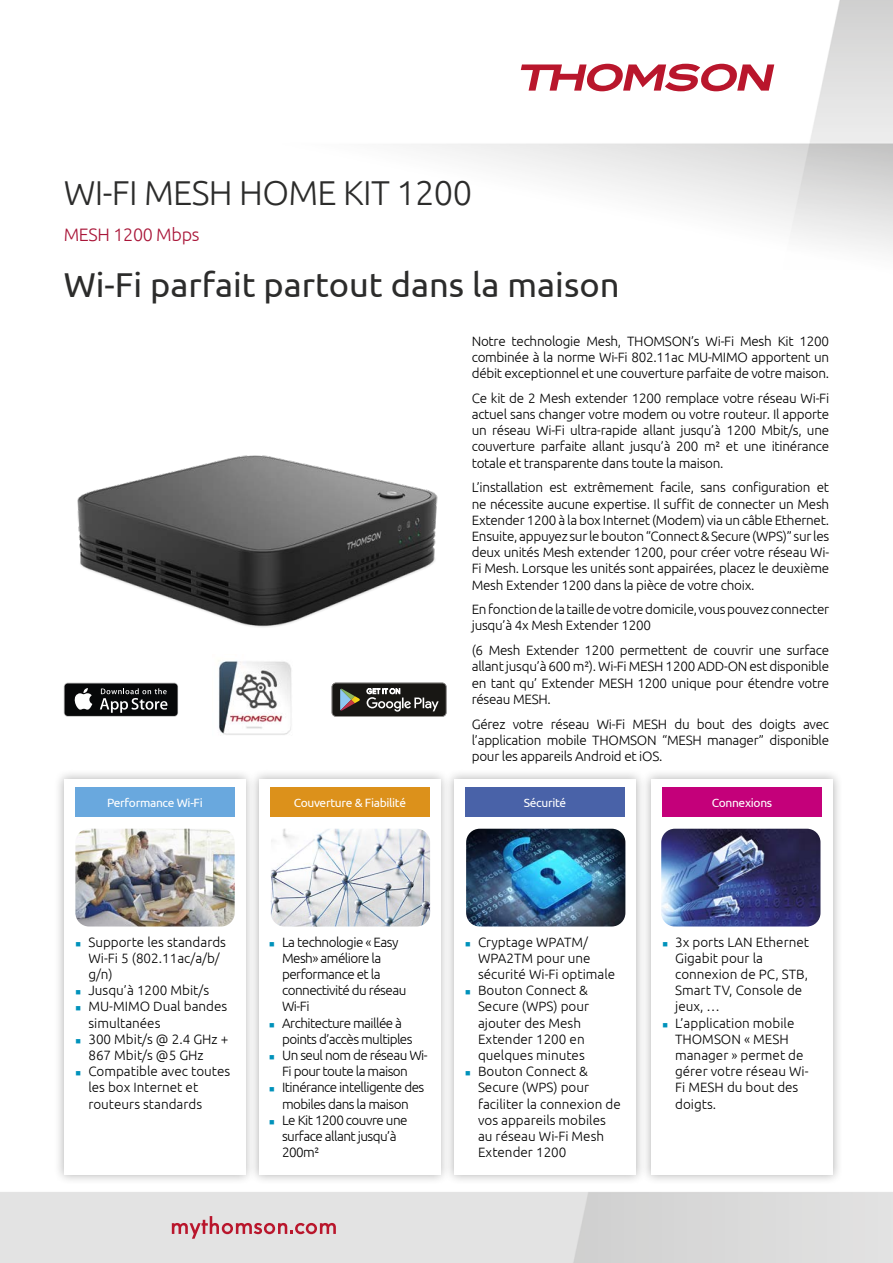
<style>
.page{position:relative;width:893px;height:1263px;background:#fff}
.page>*{position:absolute;margin:0;border:0;box-sizing:border-box;transform-origin:0 0}
.t1{font:34.5px "Ubuntu";color:#2c2c2b}
.t2{font:300 34.5px "Ubuntu";letter-spacing:-.02em;color:#2c2c2b}
.t3{font:300 18px "Ubuntu";letter-spacing:-.02em;color:#a91538}
.t4{font:300 13.5px/16.2px "Ubuntu";letter-spacing:-.02em;color:#000;text-align:justify}
.t5{font:300 13.5px/16.2px "Ubuntu";color:#000}
.t6{font:300 13.5px/16.2px "Ubuntu";letter-spacing:-.04em;color:#000}
.t7{font:12px "Ubuntu";letter-spacing:-.025em;color:#fff}
</style>
<div class="page">
<svg style="left:521px;top:64px;width:253px;height:27px"></svg>
<svg style="left:172px;top:1216px;width:164px;height:23px"></svg>
<div style="left:54px;top:769px;width:202px;height:416px;background:#000;opacity:.3"></div>
<div style="left:64px;top:779px;width:182px;height:395px;background:#fff"></div>
<div style="left:249px;top:769px;width:202px;height:416px;background:#000;opacity:.3"></div>
<div style="left:259px;top:779px;width:182px;height:395px;background:#fff"></div>
<div style="left:444px;top:769px;width:202px;height:416px;background:#000;opacity:.3"></div>
<div style="left:454px;top:779px;width:182px;height:395px;background:#fff"></div>
<div style="left:641px;top:769px;width:202px;height:416px;background:#000;opacity:.3"></div>
<div style="left:651px;top:779px;width:182px;height:395px;background:#fff"></div>
<img style="left:661px;top:829px;width:159px;height:97px">
<img style="left:466px;top:829px;width:159px;height:97px">
<img style="left:75px;top:829px;width:160px;height:97px">
<img style="left:271px;top:829px;width:159px;height:97px">
<img style="left:77px;top:456px;width:361px;height:172px">
<img style="left:212px;top:655px;width:81px;height:81px">
<svg style="left:64px;top:683px;width:114px;height:34px"></svg>
<div style="left:65px;top:683px;width:113px;height:33px;background:#070809;border-radius:3px"></div>
<svg style="left:74px;top:688px;width:18px;height:22px"></svg>
<svg style="left:100px;top:688px;width:67px;height:25px"></svg>
<svg style="left:332px;top:683px;width:114px;height:34px"></svg>
<div style="left:75px;top:787px;width:160px;height:30px;background:#69a8de"></div>
<div style="left:270px;top:787px;width:160px;height:30px;background:#dc911b"></div>
<div style="left:465px;top:787px;width:160px;height:30px;background:#4962a8"></div>
<div style="left:662px;top:787px;width:160px;height:30px;background:#c4007a"></div>
<h1 class="t2" style="left:64px;top:172px;width:410px">WI-FI MESH HOME KIT 1200</h1>
<h2 class="t3" style="left:64px;top:224px;width:137px">MESH 1200 Mbps</h2>
<h1 class="t1" style="left:64px;top:264px;width:557px">Wi-Fi parfait partout dans la maison</h1>
<p class="t4" style="left:472px;top:332px;width:359px">Notre technologie Mesh, THOMSON’s Wi-Fi Mesh Kit 1200 combinée à la norme Wi-Fi 802.11ac MU-MIMO apportent un débit exceptionnel et une couverture parfaite de votre maison.</p>
<p class="t4" style="left:472px;top:390px;width:359px">Ce kit de 2 Mesh extender 1200 remplace votre réseau Wi-Fi actuel sans changer votre modem ou votre routeur. Il apporte un réseau Wi-Fi ultra-rapide allant jusqu’à 1200 Mbit/s, une couverture parfaite allant jusqu’à 200 m² et une itinérance totale et transparente dans toute la maison.</p>
<p class="t4" style="left:472px;top:479px;width:359px">L’installation est extrêmement facile, sans configuration et ne nécessite aucune expertise. Il suffit de connecter un Mesh Extender 1200 à la box Internet (Modem) via un câble Ethernet.<br>Ensuite, appuyez sur le bouton “Connect &amp; Secure (WPS)” sur les deux unités Mesh extender 1200, pour créer votre réseau Wi-Fi Mesh. Lorsque les unités sont appairées, placez le deuxième Mesh Extender 1200 dans la pièce de votre choix.</p>
<p class="t4" style="left:472px;top:601px;width:359px">En fonction de la taille de votre domicile, vous pouvez connecter jusqu’à 4x Mesh Extender 1200</p>
<p class="t4" style="left:472px;top:642px;width:359px">(6 Mesh Extender 1200 permettent de couvrir une surface allant jusqu’à 600 m²). Wi-Fi MESH 1200 ADD-ON est disponible en tant qu’ Extender MESH 1200 unique pour étendre votre réseau MESH.</p>
<p class="t4" style="left:472px;top:715px;width:359px">Gérez votre réseau Wi-Fi MESH du bout des doigts avec l’application mobile THOMSON “MESH manager” disponible pour les appareils Android et iOS.</p>
<p class="t7" style="left:107px;top:795px;width:97px">Performance Wi-Fi</p>
<p class="t7" style="left:294px;top:795px;width:114px">Couverture &amp; Fiabilité</p>
<p class="t7" style="left:524px;top:795px;width:44px">Sécurité</p>
<p class="t7" style="left:712px;top:795px;width:62px">Connexions</p>
<p class="t5" style="left:88px;top:933px;width:143px">Supporte les standards<br>Wi-Fi 5 (802.11ac/a/b/ g/n)<br>Jusqu’à 1200 Mbit/s<br>MU-MIMO Dual bandes simultanées<br>300 Mbit/s @ 2.4 GHz +<br>867 Mbit/s @5 GHz<br>Compatible avec toutes les box Internet et routeurs standards</p>
<p class="t6" style="left:282px;top:933px;width:147px">La technologie « Easy<br>Mesh» améliore la performance et la connectivité du réseau<br>Wi-Fi<br>Architecture maillée à points d’accès multiples<br>Un seul nom de réseau Wi-<br>Fi pour toute la maison<br>Itinérance intelligente des mobiles dans la maison<br>Le Kit 1200 couvre une surface allant jusqu’à<br>200m²</p>
<p class="t5" style="left:478px;top:933px;width:144px">Cryptage WPATM/<br>WPA2TM pour une sécurité Wi-Fi optimale<br>Bouton Connect &amp;<br>Secure (WPS) pour ajouter des Mesh<br>Extender 1200 en quelques minutes<br>Bouton Connect &amp;<br>Secure (WPS) pour faciliter la connexion de vos appareils mobiles au réseau Wi-Fi Mesh<br>Extender 1200</p>
<p class="t5" style="left:675px;top:933px;width:135px">3x ports LAN Ethernet<br>Gigabit pour la connexion de PC, STB,<br>Smart TV, Console de jeux, …<br>L’application mobile<br>THOMSON « MESH manager » permet de gérer votre réseau Wi-<br>Fi MESH du bout des doigts.</p>
</div>
